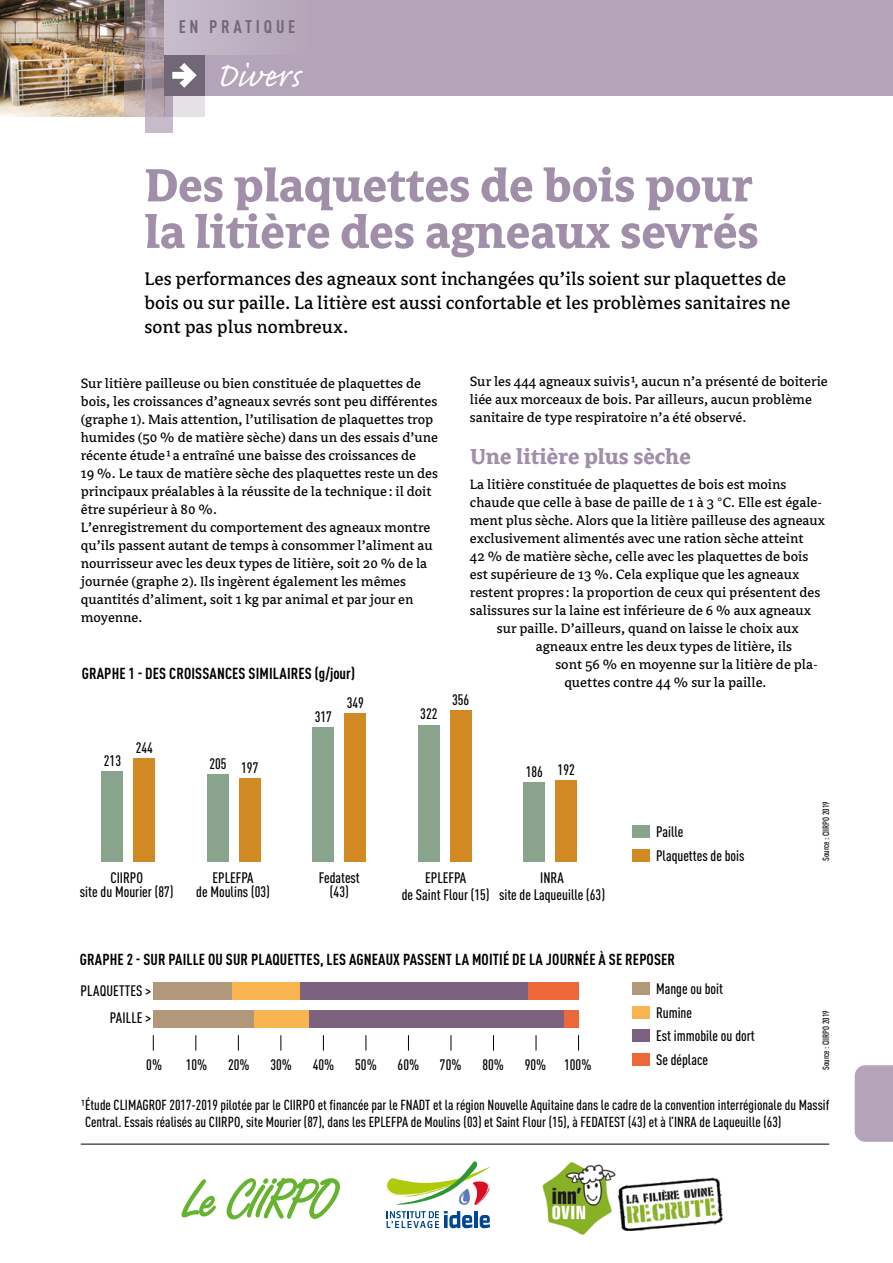
<style>
.page{position:relative;width:893px;height:1263px;background:#fff}
.page>*{position:absolute;margin:0;border:0;box-sizing:border-box;transform-origin:0 0}
.t1{font:700 51.45px/46.5px "Avance";color:#a18ea8}
.t2{font:43.5px "Caflisch Script Pro";letter-spacing:.01em;color:#fff}
.t3{font:700 24px "Avance";color:#a18ea8}
.t4{font:20.25px/24px "Avance";color:#000}
.t5{font:700 condensed 18px "DIN Pro";letter-spacing:.21em;color:#726777}
.t6{font:700 condensed 15.75px "DIN Pro";letter-spacing:.01em;color:#000}
.t7{font:15px/18px "Avance";color:#000}
.t8{font:500 condensed 15px/13.5px "DIN Pro";color:#000;text-align:center}
.t9{font:500 condensed 14.4px/17.2px "DIN Pro";color:#000}
.t10{font:500 condensed 9px "DIN Pro";color:#000}
</style>
<div class="page">
<hr style="left:81px;top:1144px;width:748px;height:1px;background:#000">
<svg style="left:387px;top:1211px;width:85px;height:17px"></svg>
<hr style="left:474px;top:1211px;width:4px;height:17px;background:#014694">
<svg style="left:480px;top:1215px;width:10px;height:13px"></svg>
<svg style="left:385px;top:1161px;width:105px;height:44px"></svg>
<svg style="left:227px;top:1178px;width:113px;height:41px"></svg>
<svg style="left:181px;top:1179px;width:35px;height:39px"></svg>
<img style="left:542px;top:1162px;width:181px;height:73px">
<div style="left:855px;top:1065px;width:38px;height:77px;background:#b4a4b9"></div>
<div style="left:159px;top:0;width:734px;height:96px;background:#b4a4b9"></div>
<img style="left:0;top:0;width:124px;height:117px">
<svg style="left:145px;top:0;width:28px;height:132px;background:#ae9ea8"></svg>
<svg style="left:124px;top:0;width:28px;height:117px;background:#9d8c8a"></svg>
<svg style="left:164px;top:96px;width:41px;height:21px"></svg>
<div style="left:164px;top:55px;width:41px;height:41px;background:#726777"></div>
<svg style="left:172px;top:63px;width:25px;height:25px"></svg>
<div style="left:164px;top:0;width:151px;height:55px;background:#beb1c3"></div>
<div style="left:632px;top:849px;width:17px;height:13px;background:#d18a23"></div>
<div style="left:632px;top:825px;width:17px;height:13px;background:#89a48d"></div>
<div style="left:102px;top:771px;width:21px;height:91px;background:#89a48d"></div>
<div style="left:207px;top:775px;width:22px;height:87px;background:#89a48d"></div>
<div style="left:313px;top:727px;width:21px;height:135px;background:#89a48d"></div>
<div style="left:418px;top:725px;width:21px;height:137px;background:#89a48d"></div>
<div style="left:524px;top:783px;width:21px;height:79px;background:#89a48d"></div>
<div style="left:134px;top:758px;width:21px;height:104px;background:#d18a23"></div>
<div style="left:239px;top:778px;width:21px;height:84px;background:#d18a23"></div>
<div style="left:345px;top:713px;width:21px;height:149px;background:#d18a23"></div>
<div style="left:450px;top:710px;width:21px;height:152px;background:#d18a23"></div>
<div style="left:556px;top:780px;width:21px;height:82px;background:#d18a23"></div>
<div style="left:632px;top:1006px;width:17px;height:13px;background:#f9b44f"></div>
<div style="left:632px;top:982px;width:17px;height:13px;background:#b1987b"></div>
<div style="left:632px;top:1053px;width:17px;height:13px;background:#ec6839"></div>
<div style="left:632px;top:1029px;width:17px;height:13px;background:#7c627f"></div>
<div style="left:153px;top:982px;width:79px;height:17px;background:#b1987b"></div>
<div style="left:232px;top:982px;width:68px;height:17px;background:#f9b44f"></div>
<div style="left:300px;top:982px;width:228px;height:17px;background:#7c627f"></div>
<div style="left:528px;top:982px;width:51px;height:17px;background:#ec6839"></div>
<div style="left:153px;top:1010px;width:102px;height:17px;background:#b1987b"></div>
<div style="left:255px;top:1010px;width:54px;height:17px;background:#f9b44f"></div>
<div style="left:309px;top:1010px;width:255px;height:17px;background:#7c627f"></div>
<div style="left:564px;top:1010px;width:15px;height:17px;background:#ec6839"></div>
<svg style="left:153px;top:1035px;width:1px;height:15px"></svg>
<svg style="left:195px;top:1035px;width:1px;height:15px"></svg>
<svg style="left:238px;top:1035px;width:1px;height:15px"></svg>
<svg style="left:280px;top:1035px;width:1px;height:15px"></svg>
<svg style="left:323px;top:1035px;width:1px;height:15px"></svg>
<svg style="left:366px;top:1035px;width:1px;height:15px"></svg>
<svg style="left:408px;top:1035px;width:1px;height:15px"></svg>
<svg style="left:451px;top:1035px;width:1px;height:15px"></svg>
<svg style="left:493px;top:1035px;width:1px;height:15px"></svg>
<svg style="left:578px;top:1035px;width:1px;height:15px"></svg>
<svg style="left:536px;top:1035px;width:1px;height:15px"></svg>
<p class="t5" style="left:179px;top:13px;width:118px">EN PRATIQUE</p>
<h2 class="t2" style="left:216px;top:53px;width:85px">Divers</h2>
<h1 class="t1" style="left:145px;top:162px;width:616px">Des plaquettes de bois pour la litière des agneaux sevrés</h1>
<h3 class="t4" style="left:145px;top:267px;width:647px">Les performances des agneaux sont inchangées qu’ils soient sur plaquettes de bois ou sur paille. La litière est aussi confortable et les problèmes sanitaires ne sont pas plus nombreux.</h3>
<p class="t7" style="left:81px;top:375px;width:359px">Sur litière pailleuse ou bien constituée de plaquettes de bois, les croissances d’agneaux sevrés sont peu différentes (graphe 1). Mais attention, l’utilisation de plaquettes trop humides (50 % de matière sèche) dans un des essais d’une récente étude¹ a entraîné une baisse des croissances de<br>19 %. Le taux de matière sèche des plaquettes reste un des principaux préalables à la réussite de la technique : il doit être supérieur à 80 %.<br>L’enregistrement du comportement des agneaux montre qu’ils passent autant de temps à consommer l’aliment au nourrisseur avec les deux types de litière, soit 20 % de la journée (graphe 2). Ils ingèrent également les mêmes quantités d’aliment, soit 1 kg par animal et par jour en moyenne.</p>
<p class="t6" style="left:82px;top:662px;width:275px">GRAPHE 1 - DES CROISSANCES SIMILAIRES (g/jour)</p>
<p class="t7" style="left:470px;top:373px;width:359px">Sur les 444 agneaux suivis¹, aucun n’a présenté de boiterie liée aux morceaux de bois. Par ailleurs, aucun problème sanitaire de type respiratoire n’a été observé.</p>
<h3 class="t3" style="left:470px;top:444px;width:222px">Une litière plus sèche</h3>
<p class="t7" style="left:470px;top:475px;width:318px">La litière constituée de plaquettes de bois est moins</p>
<p class="t7" style="left:470px;top:493px;width:354px">chaude que celle à base de paille de 1 à 3 °C. Elle est égale-</p>
<p class="t7" style="left:470px;top:511px;width:357px">ment plus sèche. Alors que la litière pailleuse des agneaux</p>
<p class="t7" style="left:470px;top:529px;width:335px">exclusivement alimentés avec une ration sèche atteint</p>
<p class="t7" style="left:470px;top:547px;width:340px">42 % de matière sèche, celle avec les plaquettes de bois</p>
<p class="t7" style="left:470px;top:565px;width:331px">est supérieure de 13 %. Cela explique que les agneaux</p>
<p class="t7" style="left:470px;top:583px;width:352px">restent propres: la proportion de ceux qui présentent des</p>
<p class="t7" style="left:470px;top:601px;width:343px">salissures sur la laine est inférieure de 6 % aux agneaux</p>
<p class="t7" style="left:497px;top:619px;width:303px">sur paille. D’ailleurs, quand on laisse le choix aux</p>
<p class="t7" style="left:536px;top:637px;width:258px">agneaux entre les deux types de litière, ils</p>
<p class="t7" style="left:555px;top:655px;width:264px">sont 56 % en moyenne sur la litière de pla-</p>
<p class="t7" style="left:564px;top:673px;width:204px">quettes contre 44 % sur la paille.</p>
<p class="t8" style="left:104px;top:752px;width:19px">213</p>
<p class="t8" style="left:136px;top:739px;width:19px">244</p>
<p class="t8" style="left:209px;top:756px;width:19px">205</p>
<p class="t8" style="left:347px;top:695px;width:19px">349</p>
<p class="t8" style="left:452px;top:692px;width:19px">356</p>
<p class="t8" style="left:315px;top:708px;width:19px">317</p>
<p class="t8" style="left:420px;top:706px;width:19px">322</p>
<p class="t8" style="left:241px;top:759px;width:19px">197</p>
<p class="t8" style="left:558px;top:761px;width:19px">192</p>
<p class="t8" style="left:526px;top:764px;width:19px">186</p>
<p class="t8" style="left:80px;top:870px;width:95px">CIIRPO<br>site du Mourier (87)</p>
<p class="t8" style="left:196px;top:870px;width:75px">EPLEFPA<br>de Moulins (03)</p>
<p class="t8" style="left:319px;top:870px;width:43px">Fedatest (43)</p>
<p class="t8" style="left:402px;top:868px;width:89px;line-height:16.5px">EPLEFPA<br>de Saint Flour (15)</p>
<p class="t8" style="left:499px;top:868px;width:107px;line-height:16.5px">INRA<br>site de Laqueuille (63)</p>
<p class="t8" style="left:656px;top:818px;width:90px;line-height:24px;text-align:left">Paille<br>Plaquettes de bois</p>
<p class="t6" style="left:80px;top:947px;width:597px">GRAPHE 2 - SUR PAILLE OU SUR PLAQUETTES, LES AGNEAUX PASSENT LA MOITIÉ DE LA JOURNÉE À SE REPOSER</p>
<p class="t8" style="left:656px;top:976px;width:100px;line-height:23.7px;text-align:left">Mange ou boit<br>Rumine<br>Est immobile ou dort<br>Se déplace</p>
<p class="t8" style="left:80px;top:975px;width:72px;line-height:27.8px;text-align:right">PLAQUETTES &gt;<br>PAILLE &gt;</p>
<p class="t8" style="left:146px;top:1056px;width:17px">0%</p>
<p class="t8" style="left:186px;top:1056px;width:23px">10%</p>
<p class="t8" style="left:228px;top:1056px;width:23px">20%</p>
<p class="t8" style="left:271px;top:1056px;width:23px">30%</p>
<p class="t8" style="left:313px;top:1056px;width:23px">40%</p>
<p class="t8" style="left:355px;top:1056px;width:23px">50%</p>
<p class="t8" style="left:398px;top:1056px;width:23px">60%</p>
<p class="t8" style="left:440px;top:1056px;width:23px">70%</p>
<p class="t8" style="left:482px;top:1056px;width:23px">80%</p>
<p class="t8" style="left:525px;top:1056px;width:68px">90% 100%</p>
<p class="t10" style="left:819px;top:861px;width:61px;rotate:-90deg">Source: CIIRPO 2019</p>
<p class="t10" style="left:819px;top:1070px;width:61px;rotate:-90deg">Source: CIIRPO 2019</p>
<p class="t9" style="left:85px;top:1095px;width:746px;text-indent:-4px">¹Étude CLIMAGROF 2017-2019 pilotée par le CIIRPO et financée par le FNADT et la région Nouvelle Aquitaine dans le cadre de la convention interrégionale du Massif<br>Central. Essais réalisés au CIIRPO, site Mourier (87), dans les EPLEFPA de Moulins (03) et Saint Flour (15), à FEDATEST (43) et à l’INRA de Laqueuille (63)</p>
</div>
